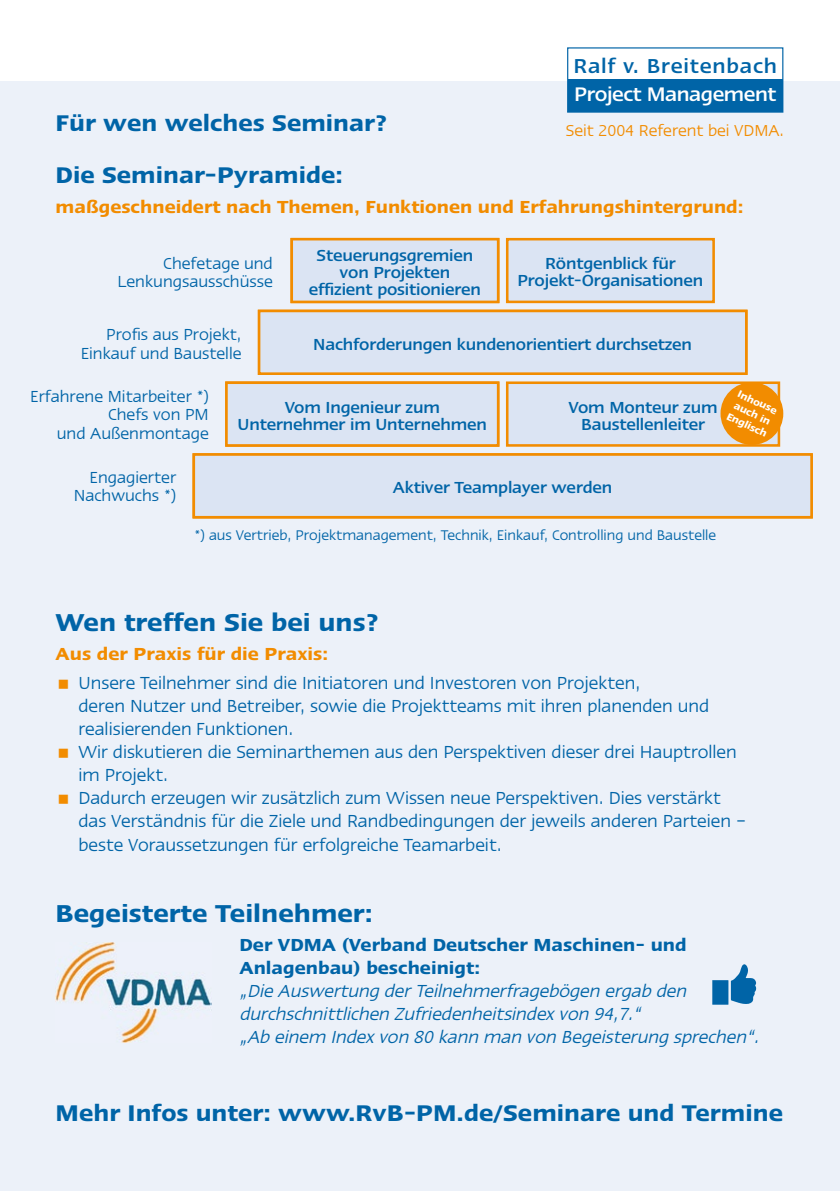
<style>
.page{position:relative;width:840px;height:1191px;background:#fff}
.page>*{position:absolute;margin:0;border:0;box-sizing:border-box;transform-origin:0 0}
.t1{font:600 28px "Linotype Ergo";color:#0064a7}
.t2{font:600 26px/52px "Linotype Ergo";color:#0064a7}
.t3{font:500 23.2px "Linotype Ergo";letter-spacing:.035em;color:#0064a7}
.t4{font:500 22.6px "Linotype Ergo";letter-spacing:-.02em;color:#fff}
.t5{font:20px/23px "Linotype Ergo";color:#0064a7}
.t6{font:italic 20px/23px "Linotype Ergo";color:#0064a7}
.t7{font:600 20px "Linotype Ergo";color:#f28c00}
.t8{font:600 20px/23px "Linotype Ergo";color:#0064a7}
.t9{font:500 18.4px/17.2px "Linotype Ergo";letter-spacing:-.01em;color:#0064a7;text-align:center}
.t10{font:18.4px/18.4px "Linotype Ergo";color:#0064a7;text-align:right}
.t11{font:18.2px "Linotype Ergo";color:#f28c00}
.t12{font:16.2px "Linotype Ergo";color:#0064a7}
.t13{font:500 13.8px/16.2px "Linotype Ergo";letter-spacing:-.01em;color:#0064a7;text-align:center}
.t14{font:600 11.6px/12.4px "Linotype Ergo";color:#fff}
</style>
<div class="page">
<div style="left:0;top:81px;width:839px;height:1110px;background:#ecf1f9"></div>
<img style="left:56px;top:942px;width:155px;height:100px">
<div style="left:507px;top:239px;width:206px;height:63px;background:#dbe4f3"></div>
<div style="left:505px;top:238px;width:209px;height:65px;border:3px solid #f28c00"></div>
<div style="left:507px;top:383px;width:271px;height:62px;background:#dbe4f3"></div>
<div style="left:505px;top:381px;width:274px;height:66px;border:3px solid #f28c00"></div>
<div style="left:291px;top:239px;width:207px;height:63px;background:#dbe4f3"></div>
<div style="left:290px;top:238px;width:209px;height:65px;border:3px solid #f28c00"></div>
<div style="left:259px;top:311px;width:486px;height:63px;background:#dbe4f3"></div>
<div style="left:258px;top:310px;width:489px;height:65px;border:3px solid #f28c00"></div>
<div style="left:226px;top:383px;width:272px;height:62px;background:#dbe4f3"></div>
<div style="left:225px;top:381px;width:274px;height:66px;border:3px solid #f28c00"></div>
<div style="left:194px;top:454px;width:617px;height:63px;background:#dbe4f3"></div>
<div style="left:192px;top:453px;width:620px;height:65px;border:3px solid #f28c00"></div>
<div style="left:567px;top:80px;width:215px;height:32px;background:#0064a7"></div>
<div style="left:566px;top:47px;width:217px;height:66px;border:1px solid #0064a7"></div>
<img style="left:712px;top:964px;width:45px;height:41px">
<div style="left:720px;top:382px;width:62px;height:63px;background:#f28c00;border-radius:50%"></div>
<p class="t3" style="left:573px;top:53px;width:205px">Ralf v. Breitenbach</p>
<p class="t4" style="left:573px;top:82px;width:204px">Project Management</p>
<h2 class="t2" style="left:56px;top:96px;width:333px">Für wen welches Seminar?<br>Die Seminar-Pyramide:</h2>
<p class="t7" style="left:56px;top:196px;width:689px">maßgeschneidert nach Themen, Funktionen und Erfahrungshintergrund:</p>
<p class="t11" style="left:565px;top:120px;width:220px">Seit 2004 Referent bei VDMA.</p>
<p class="t9" style="left:309px;top:246px;width:174px">Steuerungsgremien von Projekten effizient positionieren</p>
<p class="t9" style="left:313px;top:335px;width:380px">Nachforderungen kundenorientiert durchsetzen</p>
<p class="t13" style="left:330px;top:247px;width:131px">Steuerungsgremien von Projekten effizient positionieren</p>
<p class="t10" style="left:117px;top:253px;width:157px">Chefetage und<br>Lenkungsausschüsse</p>
<p class="t10" style="left:81px;top:325px;width:162px">Profis aus Projekt,<br>Einkauf und Baustelle</p>
<p class="t10" style="left:30px;top:386px;width:180px">Erfahrene Mitarbeiter *)<br>Chefs von PM<br>und Außenmontage</p>
<p class="t10" style="left:74px;top:467px;width:104px">Engagierter<br>Nachwuchs *)</p>
<p class="t12" style="left:194px;top:526px;width:523px">*) aus Vertrieb, Projektmanagement, Technik, Einkauf, Controlling und Baustelle</p>
<p class="t9" style="left:517px;top:255px;width:187px">Röntgenblick für<br>Projekt-Organisationen</p>
<p class="t13" style="left:360px;top:335px;width:285px">Nachforderungen kundenorientiert durchsetzen</p>
<p class="t9" style="left:237px;top:398px;width:251px">Vom Ingenieur zum<br>Unternehmer im Unternehmen</p>
<p class="t9" style="left:568px;top:398px;width:150px">Vom Monteur zum<br>Baustellenleiter</p>
<p class="t13" style="left:268px;top:399px;width:188px">Vom Ingenieur zum<br>Unternehmer im Unternehmen</p>
<p class="t9" style="left:392px;top:479px;width:221px">Aktiver Teamplayer werden</p>
<p class="t13" style="left:417px;top:479px;width:172px">Aktiver Team-Player werden</p>
<p class="t14" style="left:740px;top:387px;width:45px;rotate:25deg">Inhouse auch in<br>Englisch</p>
<h1 class="t1" style="left:56px;top:608px;width:325px">Wen treffen Sie bei uns?</h1>
<p class="t7" style="left:56px;top:643px;width:274px">Aus der Praxis für die Praxis:</p>
<p class="t5" style="left:78px;top:671px;width:668px">Unsere Teilnehmer sind die Initiatoren und Investoren von Projekten,<br>deren Nutzer und Betreiber, sowie die Projektteams mit ihren planenden und realisierenden Funktionen.<br>Wir diskutieren die Seminarthemen aus den Perspektiven dieser drei Hauptrollen im Projekt.<br>Dadurch erzeugen wir zusätzlich zum Wissen neue Perspektiven. Dies verstärkt das Verständnis für die Ziele und Randbedingungen der jeweils anderen Parteien – beste Voraussetzungen für erfolgreiche Teamarbeit.</p>
<h1 class="t1" style="left:56px;top:899px;width:318px">Begeisterte Teilnehmer:</h1>
<p class="t8" style="left:239px;top:933px;width:448px">Der VDMA (Verband Deutscher Maschinen- und<br>Anlagenbau) bescheinigt:</p>
<p class="t6" style="left:239px;top:979px;width:525px">„Die Auswertung derTeilnehmerfragebögen ergab den durchschnittlichen Zufriedenheitsindexvon 94,7.“<br>„Ab einem Indexvon 80 kann man von Begeisterung sprechen“.</p>
<h2 class="t2" style="left:56px;top:1087px;width:728px">Mehr Infos unter: www.RvB-PM.de/Seminare und Termine</h2>
</div>
